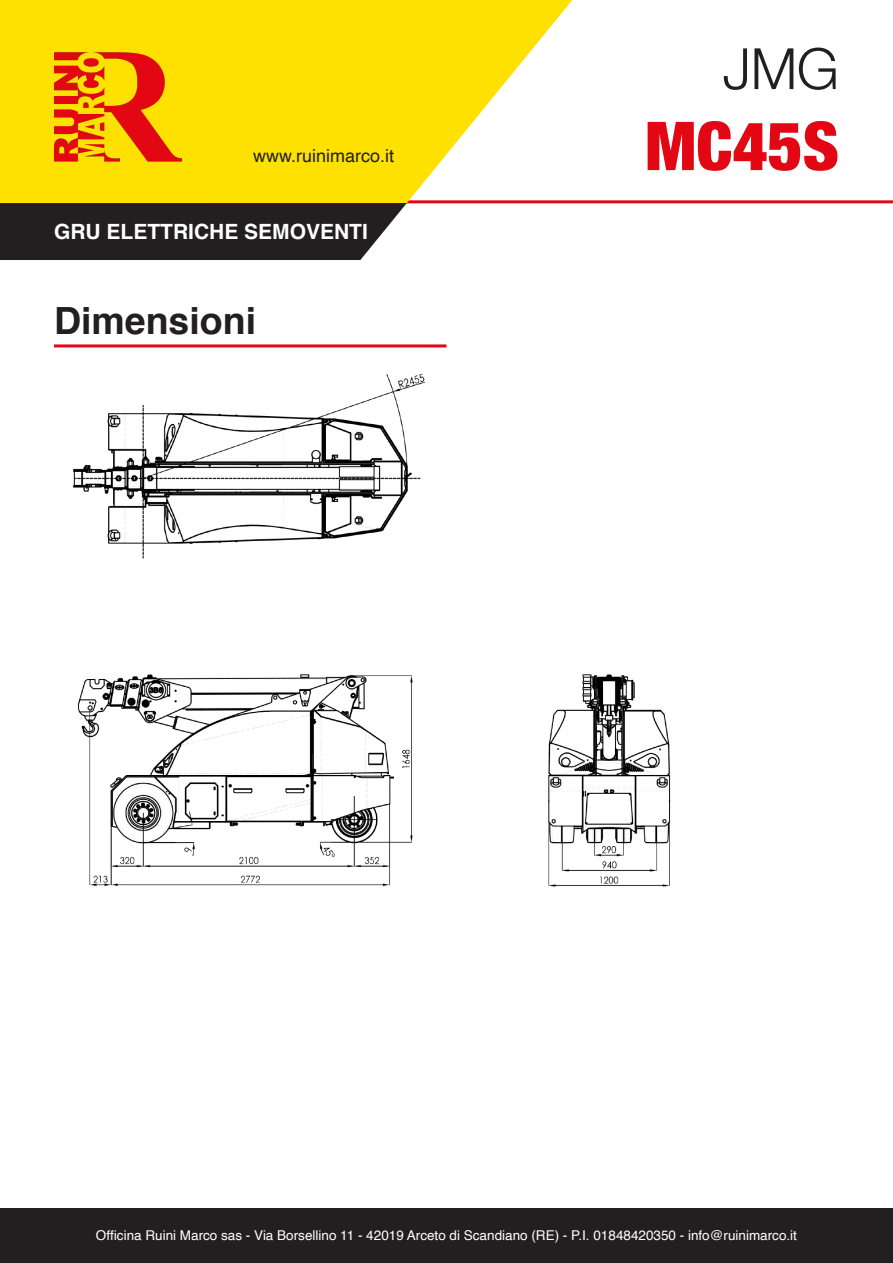
<style>
.page{position:relative;width:893px;height:1263px;background:#fff}
.page>*{position:absolute;margin:0;border:0;box-sizing:border-box;transform-origin:0 0}
.t1{font:900 condensed 67.5px "Helvetica Neue";color:#e30613}
.t2{font:300 57px "Helvetica Neue";color:#231f20}
.t3{font:700 37.5px "Helvetica";color:#231f20}
.t4{font:700 21px "Helvetica";color:#fff}
.t5{font:18px "Helvetica";color:#231f20}
.t6{font:13.5px "Helvetica";color:#fff}
</style>
<div class="page">
<hr style="left:204px;top:200px;width:689px;height:3px;background:#e30613">
<hr style="left:54px;top:344px;width:392px;height:3px;background:#e30613">
<svg style="left:0;top:0;width:572px;height:203px;fill:#ffe101"></svg>
<img style="left:54px;top:43px;width:128px;height:128px">
<svg style="left:0;top:203px;width:407px;height:57px;background:#2f2c2c"></svg>
<div style="left:0;top:1209px;width:893px;height:54px;background:#231f20"></div>
<img style="left:73px;top:373px;width:352px;height:186px">
<img style="left:77px;top:674px;width:594px;height:213px">
<p class="t5" style="left:253px;top:142px;width:143px">www.ruinimarco.it</p>
<p class="t4" style="left:54px;top:215px;width:315px">GRU ELETTRICHE SEMOVENTI</p>
<p class="t3" style="left:54px;top:291px;width:204px">Dimensioni</p>
<p class="t2" style="left:723px;top:23px;width:118px">JMG</p>
<p class="t1" style="left:645px;top:91px;width:195px">MC45S</p>
<p class="t6" style="left:96px;top:1225px;width:703px">Officina Ruini Marco sas - Via Borsellino 11 - 42019 Arceto di Scandiano (RE) - P.I. 01848420350 - info@ruinimarco.it</p>
</div>
